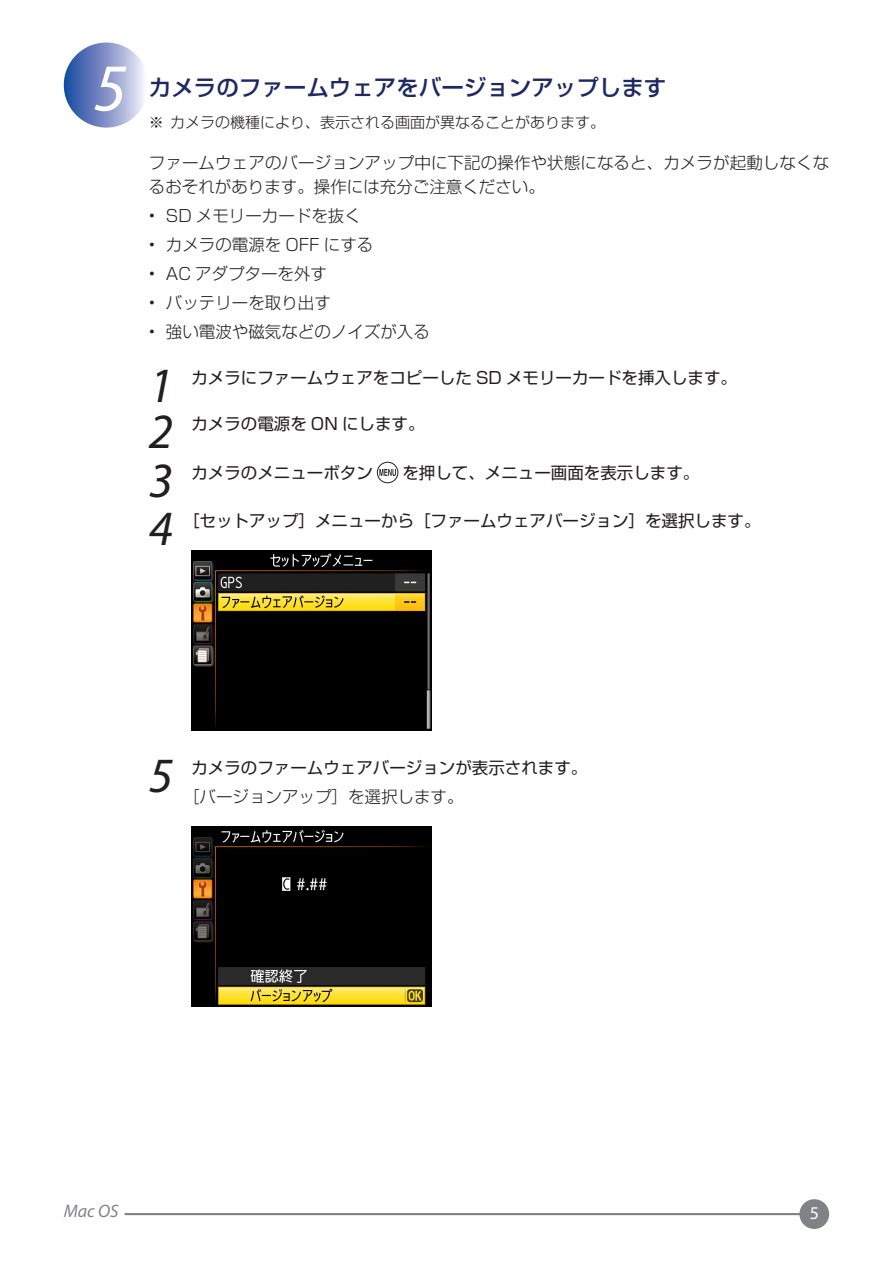
<style>
.page{position:relative;width:893px;height:1263px;background:#fff}
.page>*{position:absolute;margin:0;border:0;box-sizing:border-box;transform-origin:0 0}
.t1{font:italic 67.5px "Myriad Pro";color:#fff}
.t2{font:italic 49.5px "Myriad Pro";color:#231f20}
.t3{font:500 22.5px "Shin Go Pro";color:#1e2864}
.t4{font:italic 18px "Myriad Pro";color:#808285}
.t5{font:18px "Myriad Pro";color:#fff}
.t6{font:300 16.5px/24.8px "Shin Go Pro";color:#231f20}
.t7{font:16.5px "Shin Go Pro";color:#231f20}
.t8{font:300 15px "Shin Go Pro";color:#231f20}
</style>
<div class="page">
<hr style="left:125px;top:1213px;width:689px;height:2px;background:#808285">
<div style="left:799px;top:1199px;width:30px;height:30px;background:#808285;border-radius:50%"></div>
<div style="left:64px;top:43px;width:85px;height:85px;background:linear-gradient(to right,#14419d,#fcf3fa);border-radius:43px"></div>
<svg style="left:379px;top:469px;width:17px;height:7px"></svg>
<div style="left:377px;top:462px;width:21px;height:21px;border:1px solid #231f20;border-radius:50%"></div>
<img style="left:191px;top:550px;width:240px;height:180px">
<img style="left:191px;top:826px;width:240px;height:180px">
<h1 class="t1" style="left:94px;top:46px;width:35px">5</h1>
<h3 class="t3" style="left:149px;top:69px;width:519px">カメラのファームウェアをバージョンアップします</h3>
<p class="t8" style="left:149px;top:110px;width:458px">※ カメラの機種により、表示される画面が異なることがあります。</p>
<p class="t6" style="left:149px;top:148px;width:682px">ファームウェアのバージョンアップ中に下記の操作や状態になると、カメラが起動しなくなるおそれがあります。操作には充分ご注意ください。</p>
<p class="t6" style="left:166px;top:202px;width:197px">SD メモリーカードを抜く</p>
<p class="t6" style="left:149px;top:202px;width:8px">•</p>
<p class="t6" style="left:149px;top:231px;width:8px">•</p>
<p class="t6" style="left:166px;top:231px;width:209px">カメラの電源を OFF にする</p>
<p class="t6" style="left:149px;top:260px;width:8px">•</p>
<p class="t6" style="left:166px;top:260px;width:163px">AC アダプターを外す</p>
<p class="t6" style="left:149px;top:289px;width:8px">•</p>
<p class="t6" style="left:166px;top:289px;width:166px">バッテリーを取り出す</p>
<p class="t6" style="left:149px;top:318px;width:8px">•</p>
<p class="t6" style="left:166px;top:318px;width:265px">強い電波や磁気などのノイズが入る</p>
<h2 class="t2" style="left:149px;top:355px;width:26px">1</h2>
<p class="t7" style="left:191px;top:365px;width:547px">カメラにファームウェアをコピーした SD メモリーカードを挿入します。</p>
<h2 class="t2" style="left:149px;top:401px;width:26px">2</h2>
<p class="t7" style="left:191px;top:411px;width:235px">カメラの電源を ON にします。</p>
<h2 class="t2" style="left:149px;top:449px;width:26px">3</h2>
<p class="t7" style="left:191px;top:459px;width:183px">カメラのメニューボタン</p>
<p class="t7" style="left:402px;top:459px;width:298px">を押して、メニュー画面を表示します。</p>
<h2 class="t2" style="left:149px;top:498px;width:26px">4</h2>
<p class="t7" style="left:183px;top:507px;width:579px">［セットアップ］メニューから［ファームウェアバージョン］を選択します。</p>
<h2 class="t2" style="left:149px;top:745px;width:26px">5</h2>
<p class="t7" style="left:191px;top:754px;width:398px">カメラのファームウェアバージョンが表示されます。</p>
<p class="t6" style="left:183px;top:782px;width:282px">［バージョンアップ］を選択します。</p>
<p class="t4" style="left:64px;top:1200px;width:56px">Mac OS</p>
<p class="t5" style="left:810px;top:1202px;width:11px">5</p>
</div>
